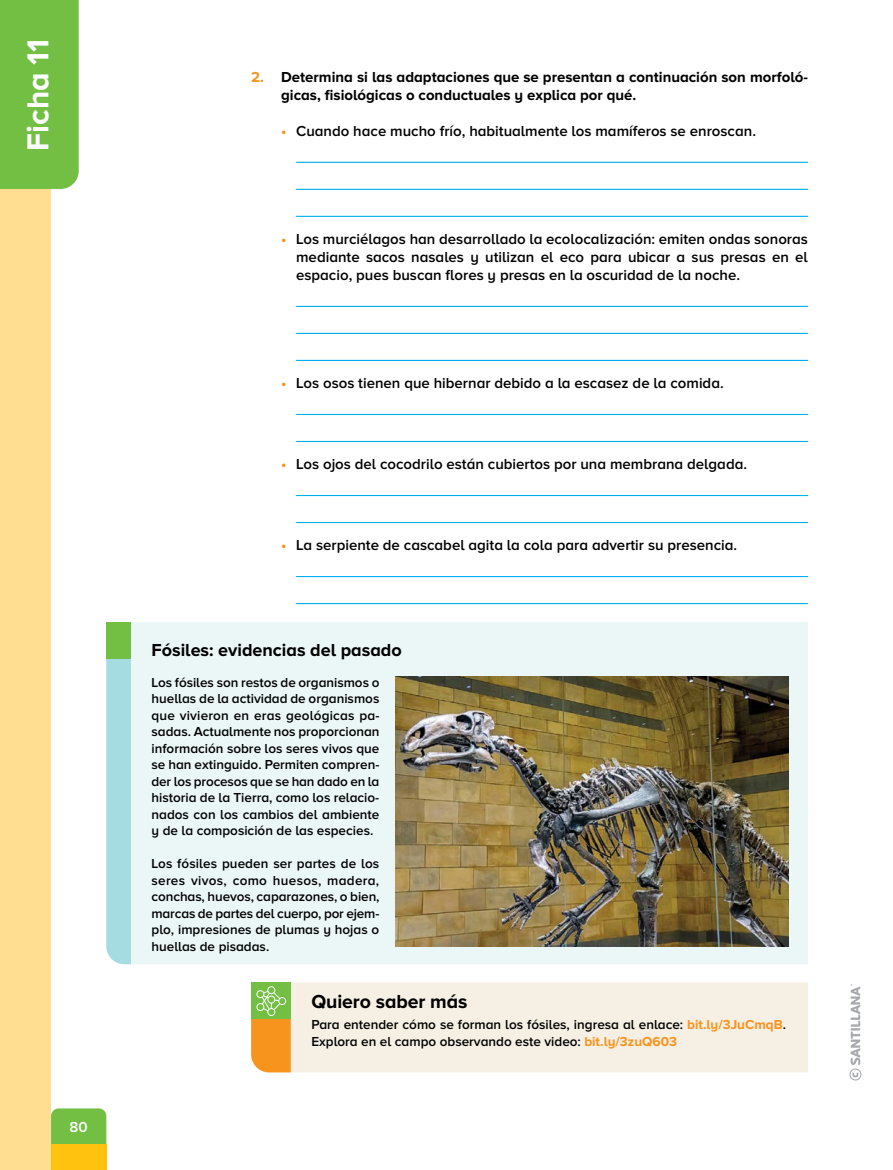
<style>
.page{position:relative;width:893px;height:1170px;background:#fff}
.page>*{position:absolute;margin:0;border:0;box-sizing:border-box;transform-origin:0 0}
.t1{font:700 31.5px "Proxima Nova A";color:#fff}
.t2{font:700 19.5px "Proxima Nova A";letter-spacing:-.005em;color:#000}
.t3{font:700 18px "Proxima Nova A";color:#000}
.t4{font:600 15px/18px "Proxima Nova A";color:#000;text-align:justify}
.t5{font:700 15px/18px "Proxima Nova A";color:#000}
.t6{font:600 15px "Proxima Nova A";color:#fff}
.t7{font:600 13.5px/16.5px "Proxima Nova A";color:#000;text-align:justify}
.s1{color:#f7941e}
.s2{font-weight:700;color:#f7941e}
</style>
<div class="page">
<div style="left:0;top:172px;width:51px;height:997px;background:#ffdd91"></div>
<div style="left:0;top:0;width:79px;height:189px;background:#72bf44"></div>
<div style="left:51px;top:1108px;width:55px;height:36px;background:#72bf44"></div>
<div style="left:51px;top:1144px;width:55px;height:25px;background:#ffc20e"></div>
<hr style="left:296px;top:162px;width:512px;height:1px;background:#00aeef">
<hr style="left:296px;top:189px;width:512px;height:1px;background:#00aeef">
<hr style="left:296px;top:216px;width:512px;height:1px;background:#00aeef">
<hr style="left:296px;top:306px;width:512px;height:1px;background:#00aeef">
<hr style="left:296px;top:333px;width:512px;height:1px;background:#00aeef">
<hr style="left:296px;top:360px;width:512px;height:1px;background:#00aeef">
<hr style="left:296px;top:414px;width:512px;height:1px;background:#00aeef">
<hr style="left:296px;top:441px;width:512px;height:1px;background:#00aeef">
<hr style="left:296px;top:495px;width:512px;height:1px;background:#00aeef">
<hr style="left:296px;top:522px;width:512px;height:1px;background:#00aeef">
<hr style="left:296px;top:576px;width:512px;height:1px;background:#00aeef">
<hr style="left:296px;top:603px;width:512px;height:1px;background:#00aeef">
<div style="left:291px;top:982px;width:517px;height:90px;background:#f6efe3"></div>
<svg style="left:251px;top:982px;width:40px;height:90px;background:#c7ab3c"></svg>
<div style="left:131px;top:622px;width:677px;height:342px;background:#ebf6f7"></div>
<div style="left:106px;top:658px;width:25px;height:306px;background:#a5dce2"></div>
<div style="left:106px;top:622px;width:25px;height:36px;background:#72bf44"></div>
<img style="left:396px;top:676px;width:393px;height:270px">
<svg style="left:849px;top:984px;width:12px;height:96px"></svg>
<h1 class="t1" style="left:20px;top:151px;width:114px;rotate:-90deg">Ficha 11</h1>
<p class="t6" style="left:70px;top:1118px;width:20px">80</p>
<p class="t5" style="left:281px;top:68px;width:528px;text-indent:-30px"><span class="s1">2.</span> Determina si las adaptaciones que se presentan a continuación son morfoló&shy;gicas, fisiológicas o conductuales y explica por qué.</p>
<p class="t4" style="left:281px;top:122px;width:476px"><span class="s2">•</span> Cuando hace mucho frío, habitualmente los mamíferos se enroscan.</p>
<p class="t4" style="left:296px;top:230px;width:513px;text-indent:-15px"><span class="s2">•</span> Los murciélagos han desarrollado la ecolocalización: emiten ondas sonoras mediante sacos nasales y utilizan el eco para ubicar a sus presas en el espacio, pues buscan flores y presas en la oscuridad de la noche.</p>
<p class="t4" style="left:281px;top:374px;width:444px"><span class="s2">•</span> Los osos tienen que hibernar debido a la escasez de la comida.</p>
<p class="t4" style="left:281px;top:455px;width:467px"><span class="s2">•</span> Los ojos del cocodrilo están cubiertos por una membrana delgada.</p>
<p class="t4" style="left:281px;top:536px;width:457px"><span class="s2">•</span> La serpiente de cascabel agita la cola para advertir su presencia.</p>
<h3 class="t3" style="left:152px;top:640px;width:252px">Fósiles: evidencias del pasado</h3>
<p class="t7" style="left:152px;top:673px;width:229px">Los fósiles son restos de organismos o huellas de la actividad de organismos que vivieron en eras geológicas pa&shy;sadas. Actualmente nos proporcionan información sobre los seres vivos que se han extinguido. Permiten compren&shy;der los procesos que se han dado en la historia de la Tierra, como los relacio&shy;nados con los cambios del ambiente y de la composición de las especies.</p>
<p class="t7" style="left:152px;top:855px;width:229px">Los fósiles pueden ser partes de los seres vivos, como huesos, madera, conchas, huevos, caparazones, o bien, marcas de partes del cuerpo, por ejem&shy;plo, impresiones de plumas y hojas o huellas de pisadas.</p>
<h2 class="t2" style="left:311px;top:990px;width:158px">Quiero saber más</h2>
<p class="t7" style="left:311px;top:1015px;width:476px">Para entender cómo se forman los fósiles, ingresa al enlace: <span class="s2">bit.ly/3JuCmqB</span>.<br>Explora en el campo observando este video: <span class="s2">bit.ly/3zuQ603</span></p>
</div>
